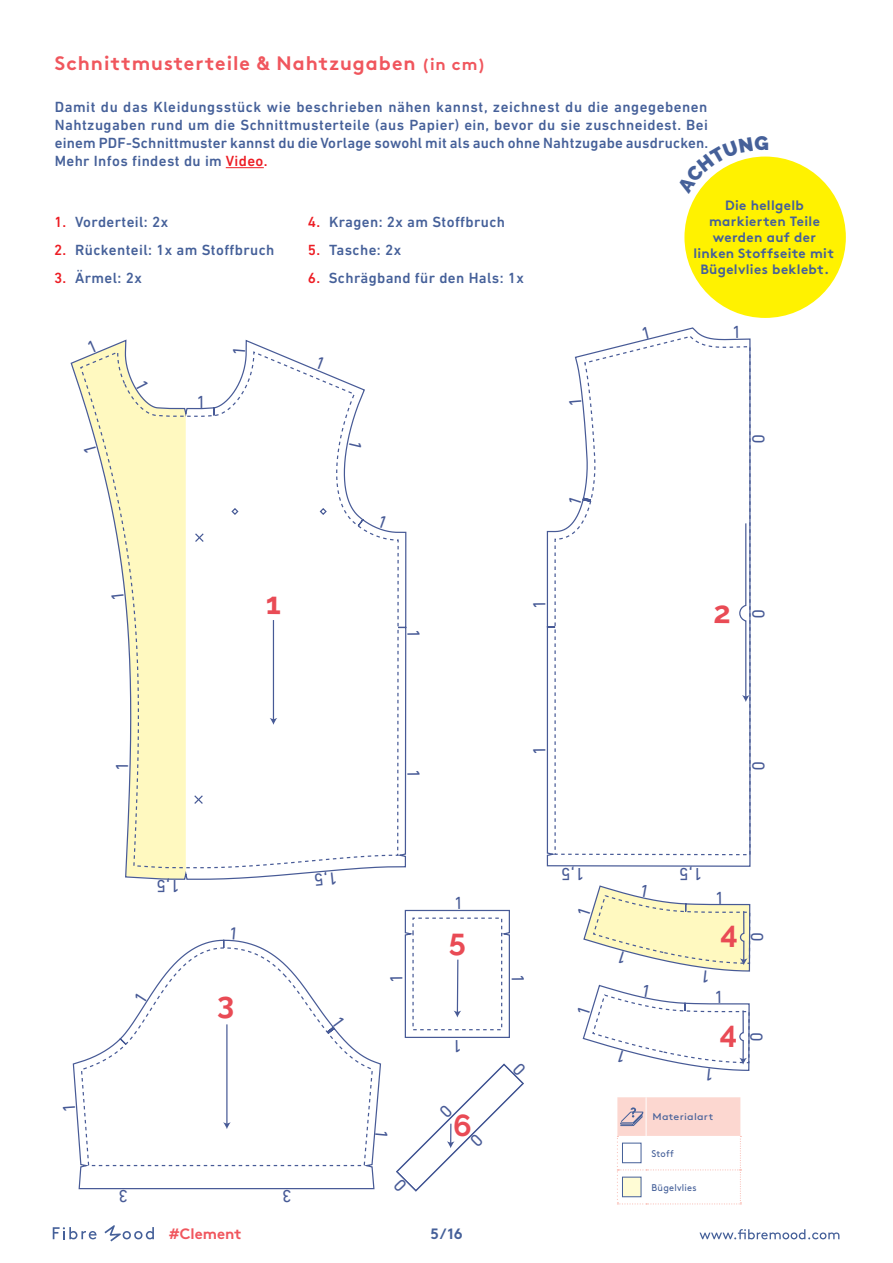
<style>
.page{position:relative;width:893px;height:1263px;background:#fff}
.page>*{position:absolute;margin:0;border:0;box-sizing:border-box;transform-origin:0 0}
.t1{font:700 30.45px "Raleway";color:#e94b55}
.t2{font:700 19.5px "Brown";letter-spacing:.05em;color:#f0565d}
.t3{font:900 19.5px "Raleway";color:#456099}
.t4{font:17.85px "DIN Next LT Pro";color:#475a96}
.t5{font:500 15px/18px "DIN Next LT Pro";letter-spacing:.025em;color:#456099;text-align:justify}
.t6{font:700 15px "Brown";color:#f0565d}
.t7{font:700 15px "Brown";color:#456099}
.t8{font:700 13.5px/16.2px "Brown";letter-spacing:.025em;color:#456099;text-align:center}
.t9{font:9.75px "Brown";letter-spacing:.025em;color:#456099;scale:.95 1}
.t10{font:9.75px "Brown";letter-spacing:.025em;color:#456099;scale:1.11 1}
.s1{font-size:16.5px}
.s2{color:#ed1d24}
</style>
<div class="page">
<svg style="left:699px;top:1229px;width:140px;height:10px"></svg>
<svg style="left:53px;top:1227px;width:44px;height:12px"></svg>
<svg style="left:104px;top:1225px;width:50px;height:16px"></svg>
<hr style="left:226px;top:167px;width:38px;height:1px;background:#ed1d24">
<div style="left:684px;top:157px;width:162px;height:161px;background:#fff200;border-radius:50%"></div>
<svg style="left:617px;top:1097px;width:124px;height:107px"></svg>
<div style="left:622px;top:1142px;width:19px;height:21px;background:#fff;border:1px solid #456098"></div>
<div style="left:622px;top:1177px;width:19px;height:20px;background:#fffcd5;border:1px solid #456098"></div>
<svg style="left:546px;top:327px;width:205px;height:540px"></svg>
<svg style="left:554px;top:335px;width:197px;height:521px"></svg>
<svg style="left:70px;top:339px;width:337px;height:541px"></svg>
<svg style="left:79px;top:350px;width:320px;height:519px"></svg>
<svg style="left:319px;top:507px;width:9px;height:9px"></svg>
<svg style="left:231px;top:507px;width:8px;height:9px"></svg>
<svg style="left:193px;top:794px;width:11px;height:11px"></svg>
<svg style="left:194px;top:532px;width:11px;height:11px"></svg>
<svg style="left:72px;top:939px;width:305px;height:251px"></svg>
<svg style="left:80px;top:947px;width:294px;height:220px"></svg>
<svg style="left:697px;top:157px;width:56px;height:37px"></svg>
<svg style="left:404px;top:909px;width:106px;height:129px"></svg>
<svg style="left:569px;top:400px;width:13px;height:5px"></svg>
<svg style="left:568px;top:497px;width:13px;height:8px"></svg>
<svg style="left:642px;top:327px;width:7px;height:12px"></svg>
<svg style="left:734px;top:327px;width:4px;height:11px"></svg>
<svg style="left:316px;top:356px;width:8px;height:13px"></svg>
<svg style="left:88px;top:341px;width:8px;height:12px"></svg>
<svg style="left:84px;top:447px;width:13px;height:6px"></svg>
<svg style="left:111px;top:594px;width:13px;height:5px"></svg>
<svg style="left:233px;top:350px;width:12px;height:4px"></svg>
<svg style="left:136px;top:380px;width:12px;height:9px"></svg>
<svg style="left:349px;top:441px;width:13px;height:6px"></svg>
<svg style="left:378px;top:516px;width:8px;height:12px"></svg>
<svg style="left:315px;top:871px;width:21px;height:9px"></svg>
<svg style="left:375px;top:1062px;width:149px;height:130px"></svg>
<svg style="left:72px;top:1106px;width:3px;height:4px"></svg>
<svg style="left:332px;top:1016px;width:12px;height:10px"></svg>
<svg style="left:135px;top:993px;width:12px;height:10px"></svg>
<svg style="left:582px;top:885px;width:169px;height:186px"></svg>
<h2 class="t2" style="left:55px;top:48px;width:432px">Schnittmusterteile &amp; Nahtzugaben <span class="s1">(in cm)</span></h2>
<p class="t5" style="left:55px;top:98px;width:655px">Damit du das Kleidungsstück wie beschrieben nähen kannst, zeichnest du die angegebenen Nahtzugaben rund um die Schnittmusterteile (aus Papier) ein, bevor du sie zuschneidest. Bei einem PDF-Schnittmuster kannst du die Vorlage sowohl mit als auch ohne Nahtzugabe ausdrucken.<br>Mehr Infos findest du im <span class="s2">Video.</span></p>
<h2 class="t3" style="left:754px;top:132px;width:16px">G</h2>
<p class="t5" style="left:54px;top:213px;width:116px"><span class="s2">1.</span> Vorderteil: 2x</p>
<p class="t5" style="left:54px;top:241px;width:222px"><span class="s2">2.</span> Rückenteil: 1x am Stoffbruch</p>
<p class="t5" style="left:54px;top:269px;width:89px"><span class="s2">3.</span> Ärmel: 2x</p>
<p class="t5" style="left:308px;top:213px;width:199px"><span class="s2">4.</span> Kragen: 2x am Stoffbruch</p>
<p class="t5" style="left:308px;top:241px;width:95px"><span class="s2">5.</span> Tasche: 2x</p>
<p class="t5" style="left:308px;top:269px;width:218px"><span class="s2">6.</span> Schrägband für den Hals: 1x</p>
<p class="t4" style="left:196px;top:391px;width:11px">1</p>
<p class="t8" style="left:693px;top:195px;width:142px">Die hellgelb markierten Teile werden auf der linken Stoffseite mit<br>Bügelvlies beklebt.</p>
<p class="t4" style="left:769px;top:434px;width:11px;rotate:90deg">0</p>
<h1 class="t1" style="left:266px;top:586px;width:17px">1</h1>
<p class="t4" style="left:112px;top:771px;width:11px;rotate:-90deg">1</p>
<p class="t4" style="left:180px;top:897px;width:25px;rotate:180deg">1,5</p>
<h1 class="t1" style="left:217px;top:986px;width:19px">3</h1>
<p class="t4" style="left:128px;top:1206px;width:11px;rotate:180deg">3</p>
<p class="t4" style="left:292px;top:1206px;width:11px;rotate:180deg">3</p>
<h1 class="t1" style="left:449px;top:923px;width:19px">5</h1>
<h1 class="t1" style="left:453px;top:1108px;width:20px">6</h1>
<p class="t6" style="left:169px;top:1222px;width:74px">#Clement</p>
<p class="t7" style="left:430px;top:1221px;width:34px">5/16</p>
<h1 class="t1" style="left:713px;top:595px;width:19px">2</h1>
<p class="t4" style="left:769px;top:609px;width:11px;rotate:90deg">0</p>
<p class="t4" style="left:769px;top:761px;width:11px;rotate:90deg">0</p>
<p class="t4" style="left:584px;top:884px;width:25px;rotate:180deg">1,5</p>
<p class="t4" style="left:702px;top:884px;width:25px;rotate:180deg">1,5</p>
<h1 class="t1" style="left:720px;top:915px;width:19px">4</h1>
<p class="t4" style="left:767px;top:932px;width:11px;rotate:90deg">0</p>
<h1 class="t1" style="left:720px;top:1014px;width:19px">4</h1>
<p class="t4" style="left:767px;top:1032px;width:11px;rotate:90deg">0</p>
<p class="t10" style="left:653px;top:1109px;width:56px">Materialart</p>
<p class="t9" style="left:652px;top:1146px;width:25px">Stoff</p>
<p class="t9" style="left:652px;top:1180px;width:49px">Bügelvlies</p>
</div>
